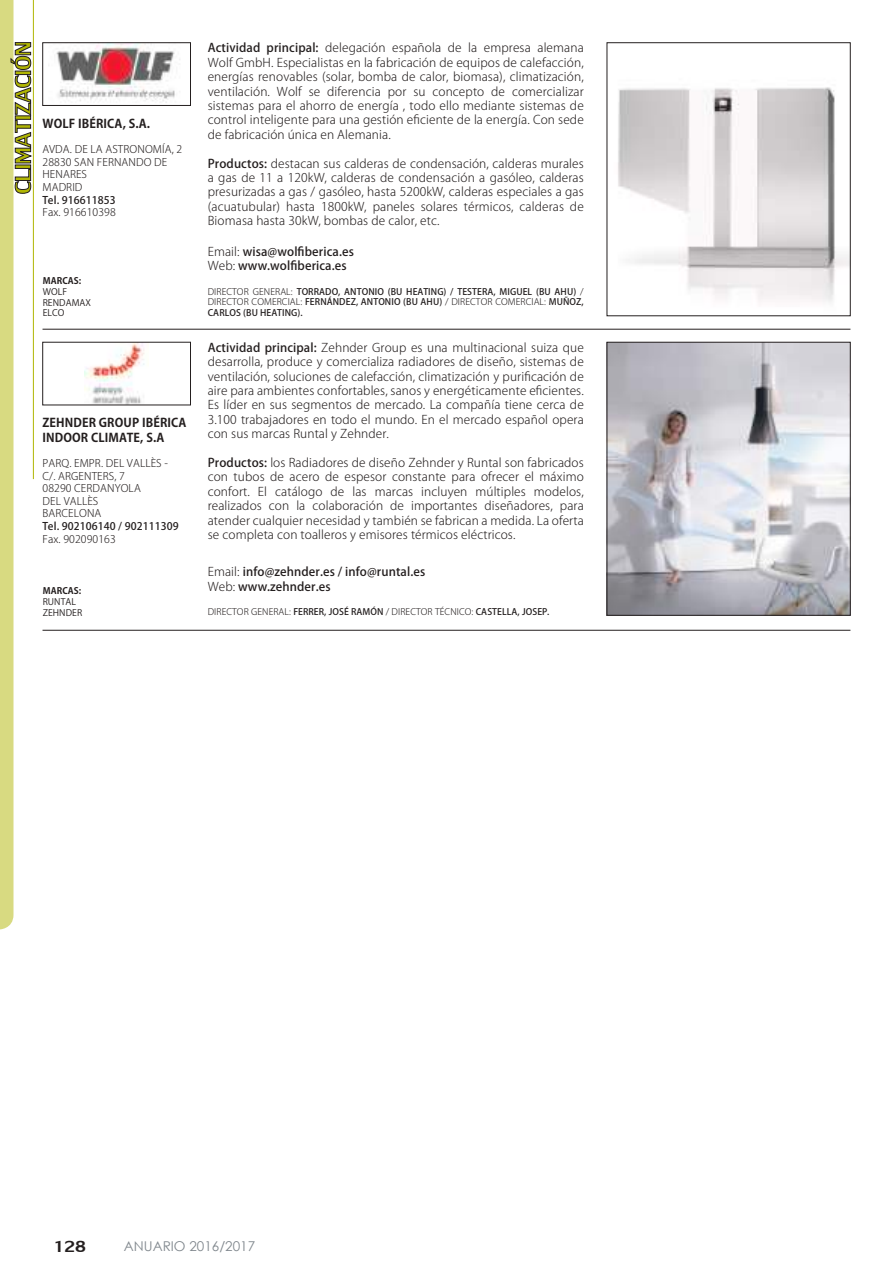
<style>
.page{position:relative;width:893px;height:1263px;background:#fff}
.page>*{position:absolute;margin:0;border:0;box-sizing:border-box;transform-origin:0 0}
.t1{font:24px "Lily UPC";color:#241f1f}
.t2{font:13.5px "Century Gothic";color:#80878d}
.t3{font:300 12px/14.4px "Koz Go Pro";letter-spacing:.01em;color:#241f1f;text-align:justify}
.t4{font:500 12px/14.4px "Koz Go Pro";letter-spacing:.01em;color:#241f1f}
.t5{font:700 12px/14.4px "Koz Go Pro";letter-spacing:.01em;color:#241f1f}
.t6{font:300 10.5px/12.6px "Koz Go Pro";letter-spacing:.01em;color:#241f1f}
.t7{font:500 10.5px "Koz Go Pro";letter-spacing:.01em;color:#241f1f}
.t8{font:500 9px/10.5px "Koz Go Pro";letter-spacing:.01em;color:#241f1f;text-align:justify}
.t9{font:300 9px "Koz Go Pro";letter-spacing:.01em;color:#241f1f}
.t10{font:9px/10.8px "Koz Go Pro";letter-spacing:.01em;color:#241f1f}
.t11{font:700 9px "Koz Go Pro";letter-spacing:.01em;color:#241f1f}
.s1{font-weight:500}
.s2{font-weight:300}
</style>
<div class="page">
<svg style="left:0;top:0;width:31px;height:929px"></svg>
<hr style="left:33px;top:0;width:1px;height:479px;background:#b0b503">
<hr style="left:43px;top:329px;width:807px;height:1px;background:#241f1f">
<img style="left:618px;top:87px;width:230px;height:215px">
<img style="left:56px;top:45px;width:124px;height:58px">
<div style="left:43px;top:43px;width:148px;height:63px;border:1px solid #241f1f"></div>
<img style="left:609px;top:344px;width:239px;height:269px">
<img style="left:84px;top:344px;width:61px;height:59px">
<hr style="left:43px;top:630px;width:807px;height:1px;background:#241f1f">
<p class="t5" style="left:43px;top:117px;width:109px">WOLF IBÉRICA, S.A.</p>
<p class="t6" style="left:43px;top:143px;width:141px">AVDA. DE LA ASTRONOMÍA, 2<br>28830 SAN FERNANDO DE<br>HENARES<br>MADRID</p>
<p class="t7" style="left:43px;top:193px;width:75px">Tel. 916611853</p>
<p class="t6" style="left:43px;top:206px;width:75px">Fax. 916610398</p>
<p class="t11" style="left:43px;top:275px;width:40px">MARCAS:</p>
<p class="t10" style="left:43px;top:286px;width:50px">WOLF<br>RENDAMAX<br>ELCO</p>
<p class="t5" style="left:43px;top:417px;width:145px">ZEHNDER GROUP IBÉRICA<br>INDOOR CLIMATE, S.A</p>
<p class="t6" style="left:43px;top:457px;width:127px">PARQ. EMPR. DEL VALLÈS -<br>C/. ARGENTERS, 7<br>08290 CERDANYOLA<br>DEL VALLÈS<br>BARCELONA</p>
<p class="t7" style="left:43px;top:519px;width:138px">Tel. 902106140 / 902111309</p>
<p class="t6" style="left:43px;top:533px;width:75px">Fax. 902090163</p>
<p class="t11" style="left:43px;top:585px;width:40px">MARCAS:</p>
<p class="t10" style="left:43px;top:597px;width:41px">RUNTAL<br>ZEHNDER</p>
<p class="t3" style="left:208px;top:41px;width:378px"><span class="s1">Actividad principal:</span> delegación española de la empresa alemana Wolf GmbH. Especialistas en la fabricación de equipos de calefacción, energías renovables (solar, bomba de calor, biomasa), climatización, ventilación. Wolf se diferencia por su concepto de comercializar sistemas para el ahorro de energía , todo ello mediante sistemas de control inteligente para una gestión e昀椀ciente de la energía. Con sede de fabricación única en Alemania.</p>
<p class="t3" style="left:208px;top:156px;width:378px"><span class="s1">Productos:</span> destacan sus calderas de condensación, calderas murales a gas de 11 a 120kW, calderas de condensación a gasóleo, calderas presurizadas a gas / gasóleo, hasta 5200kW, calderas especiales a gas (acuatubular) hasta 1800kW, paneles solares térmicos, calderas de Biomasa hasta 30kW, bombas de calor, etc.</p>
<p class="t4" style="left:208px;top:245px;width:148px"><span class="s2">Email:</span> wisa@wol昀椀berica.es<br><span class="s2">Web:</span> www.wol昀椀berica.es</p>
<p class="t8" style="left:208px;top:287px;width:378px"><span class="s2">DIRECTOR GENERAL:</span> TORRADO, ANTONIO (BU HEATING) / TESTERA, MIGUEL (BU AHU) <span class="s2">/ DIRECTOR COMERCIAL:</span> FERNÁNDEZ, ANTONIO (BU AHU) <span class="s2">/ DIRECTOR COMERCIAL:</span> MUÑOZ, CARLOS (BU HEATING).</p>
<p class="t3" style="left:208px;top:340px;width:378px"><span class="s1">Actividad principal:</span> Zehnder Group es una multinacional suiza que desarrolla, produce y comercializa radiadores de diseño, sistemas de ventilación, soluciones de calefacción, climatización y puri昀椀cación de aire para ambientes confortables, sanos y energéticamente e昀椀cientes.<br>Es líder en sus segmentos de mercado. La compañía tiene cerca de 3.100 trabajadores en todo el mundo. En el mercado español opera con sus marcas Runtal y Zehnder.</p>
<p class="t3" style="left:208px;top:455px;width:378px"><span class="s1">Productos:</span> los Radiadores de diseño Zehnder y Runtal son fabricados con tubos de acero de espesor constante para ofrecer el máximo confort. El catálogo de las marcas incluyen múltiples modelos, realizados con la colaboración de importantes diseñadores, para atender cualquier necesidad y también se fabrican a medida. La oferta se completa con toalleros y emisores térmicos eléctricos.</p>
<p class="t4" style="left:208px;top:565px;width:219px"><span class="s2">Email:</span> info@zehnder.es / info@runtal.es<br><span class="s2">Web:</span> www.zehnder.es</p>
<p class="t9" style="left:208px;top:606px;width:343px">DIRECTOR GENERAL: <span class="s1">FERRER, JOSÉ RAMÓN</span> / DIRECTOR TÉCNICO: <span class="s1">CASTELLA, JOSEP.</span></p>
<h1 class="t1" style="left:54px;top:1229px;width:34px">128</h1>
<p class="t2" style="left:124px;top:1241px;width:133px">ANUARIO 2016/2017</p>
</div>
